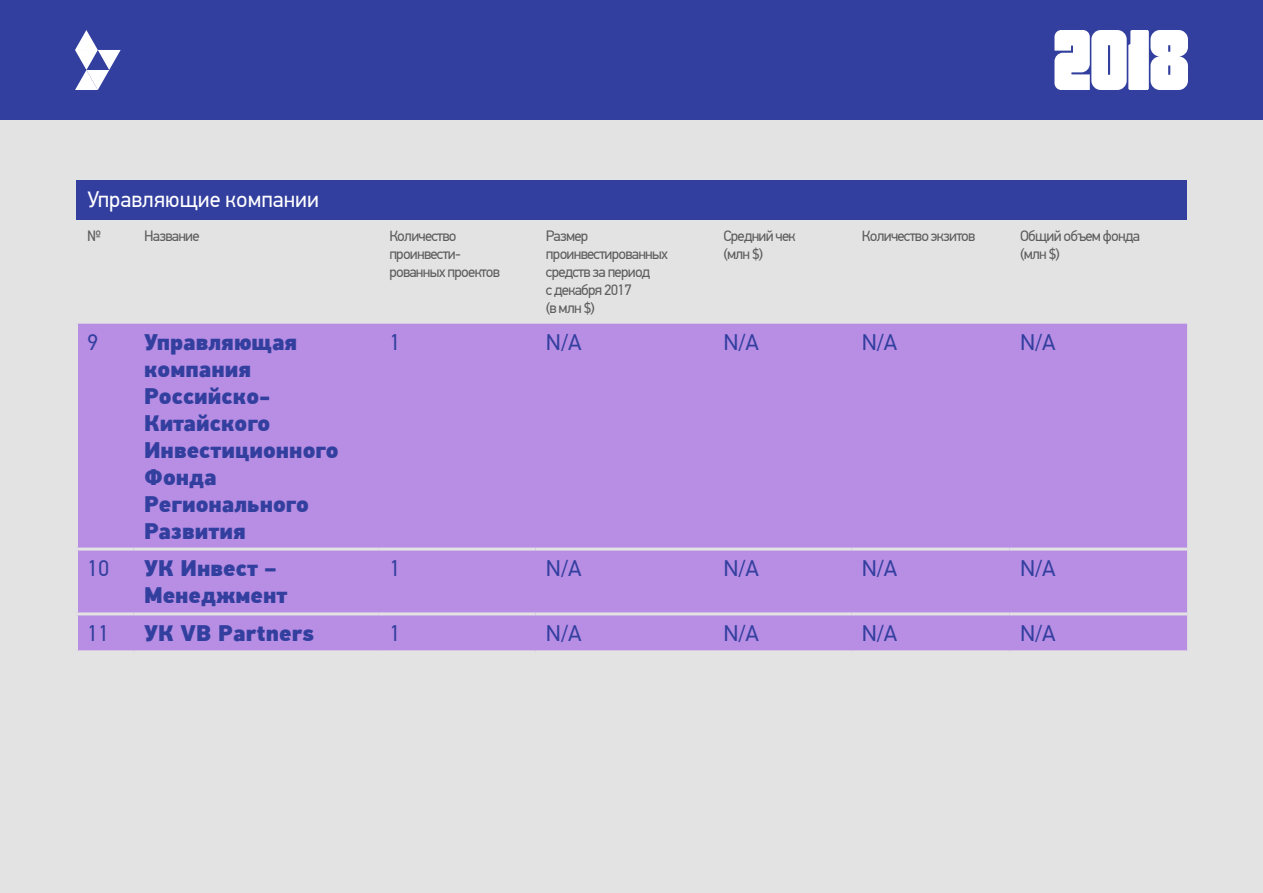
<style>
.page{position:relative;width:1263px;height:893px;background:#fff}
.page>*{position:absolute;margin:0;border:0;box-sizing:border-box;transform-origin:0 0}
.t1{font:900 22.5px/27px "PF Din Text Pro";color:#333f9f}
.t2{font:22.5px "PF Din Text Pro";color:#333f9f}
.t3{font:22.5px "PF Din Text Pro";color:#fff}
.t4{font:15px/18px "PF Din Text Pro";letter-spacing:-.05em;color:#5c5c5c}
</style>
<div class="page">
<div style="left:0;top:0;width:1263px;height:120px;background:#333f9f"></div>
<svg style="left:75px;top:30px;width:46px;height:60px"></svg>
<svg style="left:1054px;top:30px;width:134px;height:60px;background:#e9eaf4"></svg>
<div style="left:0;top:120px;width:1263px;height:773px;background:#e3e3e3"></div>
<div style="left:76px;top:180px;width:1111px;height:39px;background:#333f9f"></div>
<div style="left:78px;top:324px;width:1109px;height:326px;background:#b78ee3"></div>
<hr style="left:75px;top:548px;width:59px;height:3px;background:#e3e3e3">
<hr style="left:134px;top:548px;width:245px;height:3px;background:#e3e3e3">
<hr style="left:379px;top:548px;width:156px;height:3px;background:#e3e3e3">
<hr style="left:535px;top:548px;width:178px;height:3px;background:#e3e3e3">
<hr style="left:713px;top:548px;width:138px;height:3px;background:#e3e3e3">
<hr style="left:851px;top:548px;width:158px;height:3px;background:#e3e3e3">
<hr style="left:1009px;top:548px;width:178px;height:3px;background:#e3e3e3">
<hr style="left:75px;top:612px;width:59px;height:3px;background:#e3e3e3">
<hr style="left:134px;top:612px;width:245px;height:3px;background:#e3e3e3">
<hr style="left:379px;top:612px;width:156px;height:3px;background:#e3e3e3">
<hr style="left:535px;top:612px;width:178px;height:3px;background:#e3e3e3">
<hr style="left:713px;top:612px;width:138px;height:3px;background:#e3e3e3">
<hr style="left:851px;top:612px;width:158px;height:3px;background:#e3e3e3">
<hr style="left:1009px;top:612px;width:178px;height:3px;background:#e3e3e3">
<h1 class="t3" style="left:87px;top:186px;width:234px">Управляющие компании</h1>
<p class="t4" style="left:87px;top:227px;width:15px">№</p>
<p class="t4" style="left:144px;top:227px;width:57px">Название</p>
<p class="t4" style="left:389px;top:227px;width:112px">Количество проинвести&shy;рованных проектов</p>
<p class="t4" style="left:546px;top:227px;width:124px">Размер проинвестированных средств за период<br>с декабря 2017<br>(в млн $)</p>
<p class="t4" style="left:723px;top:227px;width:74px">Средний чек (млн $)</p>
<p class="t4" style="left:862px;top:227px;width:115px">Количество экзитов</p>
<p class="t4" style="left:1020px;top:227px;width:121px">Общий объем фонда (млн $)</p>
<h1 class="t2" style="left:87px;top:329px;width:13px">9</h1>
<h1 class="t1" style="left:144px;top:329px;width:196px">Управляющая компания<br>Российско-<br>Китайского<br>Инвестиционного<br>Фонда<br>Регионального<br>Развития</h1>
<h1 class="t2" style="left:389px;top:329px;width:13px">1</h1>
<h1 class="t2" style="left:546px;top:329px;width:37px">N/A</h1>
<h1 class="t2" style="left:723px;top:329px;width:37px">N/A</h1>
<h1 class="t2" style="left:862px;top:329px;width:37px">N/A</h1>
<h1 class="t2" style="left:1020px;top:329px;width:37px">N/A</h1>
<h1 class="t2" style="left:87px;top:555px;width:24px">10</h1>
<h1 class="t1" style="left:144px;top:556px;width:145px">УК Инвест –<br>Менеджмент</h1>
<h1 class="t2" style="left:389px;top:555px;width:13px">1</h1>
<h1 class="t2" style="left:546px;top:555px;width:37px">N/A</h1>
<h1 class="t2" style="left:723px;top:555px;width:37px">N/A</h1>
<h1 class="t2" style="left:862px;top:555px;width:37px">N/A</h1>
<h1 class="t2" style="left:1020px;top:555px;width:37px">N/A</h1>
<h1 class="t2" style="left:87px;top:620px;width:24px">11</h1>
<h1 class="t1" style="left:144px;top:620px;width:171px">УК VB Partners</h1>
<h1 class="t2" style="left:389px;top:620px;width:13px">1</h1>
<h1 class="t2" style="left:546px;top:620px;width:37px">N/A</h1>
<h1 class="t2" style="left:723px;top:620px;width:37px">N/A</h1>
<h1 class="t2" style="left:862px;top:620px;width:37px">N/A</h1>
<h1 class="t2" style="left:1020px;top:620px;width:37px">N/A</h1>
</div>
